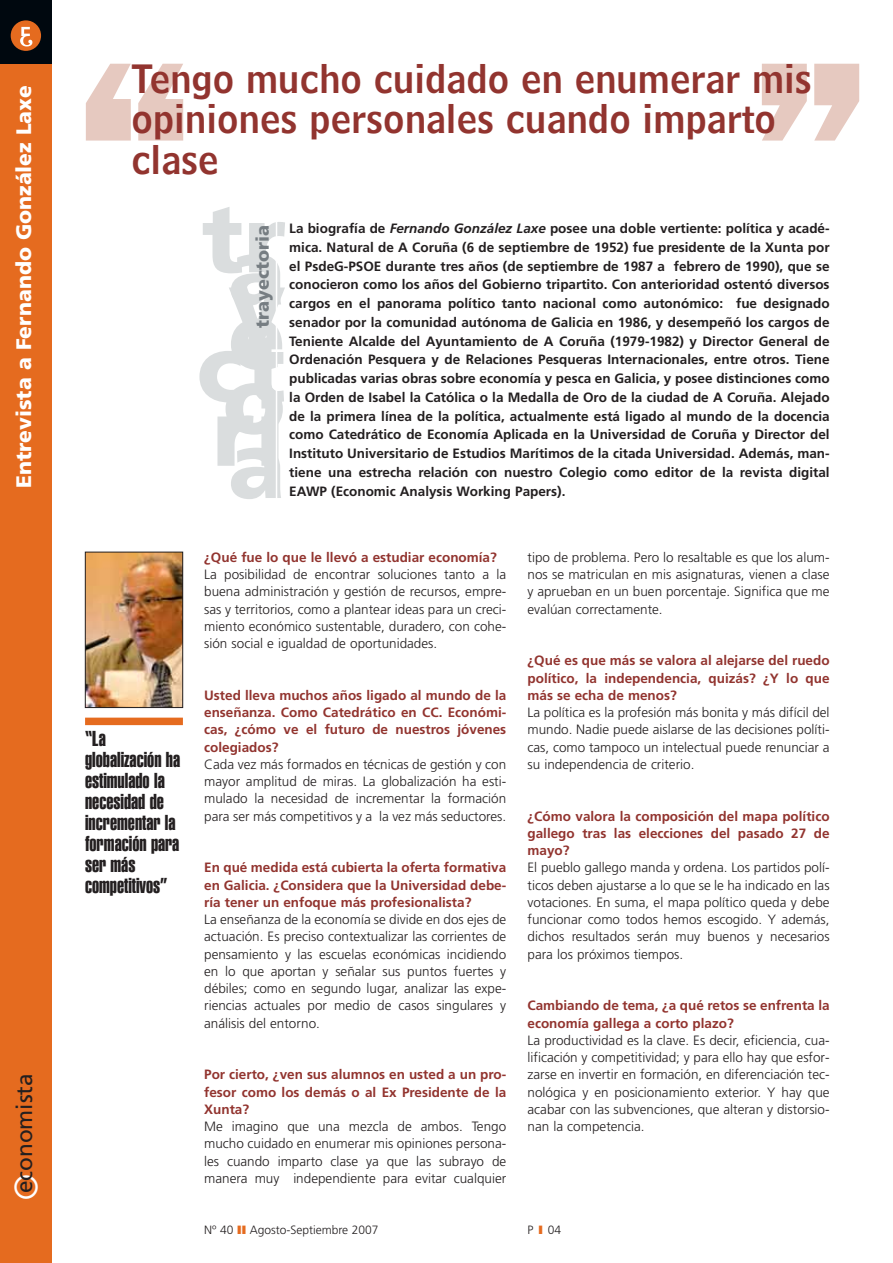
<style>
.page{position:relative;width:893px;height:1263px;background:#fff}
.page>*{position:absolute;margin:0;border:0;box-sizing:border-box;transform-origin:0 0}
.t1{font:800 259.5px "Franklin Gothic";color:#e6c9c0}
.t2{font:900 94.5px "Frutiger";color:#daddde}
.t3{font:38.55px/40.5px "Bell Centennial Name And Number";color:#92342f}
.t4{font:30px "Futura";color:#fff}
.t5{font:22.5px "Frutiger";color:#231f20}
.t6{font:21px/21px "Swiss 911 BT Extra Compressed";color:#231f20}
.t7{font:900 21px "Frutiger";color:#fff}
.t8{font:900 18px "Frutiger";color:#767d82}
.t9{font:300 13.5px/17.2px "Frutiger";color:#231f20;text-align:justify}
.t10{font:700 13.5px/18.8px "Frutiger";color:#231f20;text-align:justify}
.t11{font:700 13.5px/17.2px "Frutiger";color:#92342f;text-align:justify}
.t12{font:300 12px "Frutiger";color:#231f20}
.s1{font-style:italic}
.s2{font-weight:900;color:#e56b1f}
</style>
<div class="page">
<div style="left:0;top:0;width:51px;height:1263px;background:#e56b1f"></div>
<div style="left:0;top:0;width:51px;height:64px;background:#00080f"></div>
<div style="left:11px;top:20px;width:30px;height:31px;background:#e56b1f;border-radius:50%"></div>
<svg style="left:20px;top:27px;width:12px;height:19px"></svg>
<div style="left:85px;top:718px;width:98px;height:7px;background:#e56b1f"></div>
<img style="left:87px;top:554px;width:94px;height:152px">
<div style="left:85px;top:552px;width:98px;height:156px;border:1px solid #231f20"></div>
<h3 class="t7" style="left:15px;top:488px;width:404px;rotate:-90deg">Entrevista a Fernando González Laxe</h3>
<h3 class="t5" style="left:15px;top:1193px;width:121px;rotate:-90deg">economista</h3>
<h3 class="t4" style="left:13px;top:1200px;width:27px;rotate:-90deg">O</h3>
<h1 class="t1" style="left:67px;top:64px;width:136px">“</h1>
<h1 class="t1" style="left:742px;top:64px;width:136px">”</h1>
<h3 class="t3" style="left:131px;top:61px;width:682px">Tengo mucho cuidado en enumerar mis opiniones personales cuando imparto clase</h3>
<h2 class="t2" style="left:196px;top:330px;width:91px">t rayec tor ia</h2>
<p class="t10" style="left:289px;top:220px;width:542px">La biografía de <span class="s1">Fernando González Laxe</span> posee una doble vertiente: política y acadé&shy;mica. Natural de A Coruña (6 de septiembre de 1952) fue presidente de la Xunta por el PsdeG-PSOE durante tres años (de septiembre de 1987 a febrero de 1990), que se conocieron como los años del Gobierno tripartito. Con anterioridad ostentó diversos cargos en el panorama político tanto nacional como autonómico: fue designado senador por la comunidad autónoma de Galicia en 1986, y desempeñó los cargos de Teniente Alcalde del Ayuntamiento de A Coruña (1979-1982) y Director General de Ordenación Pesquera y de Relaciones Pesqueras Internacionales, entre otros. Tiene publicadas varias obras sobre economía y pesca en Galicia, y posee distinciones como la Orden de Isabel la Católica o la Medalla de Oro de la ciudad de A Coruña. Alejado de la primera línea de la política, actualmente está ligado al mundo de la docencia como Catedrático de Economía Aplicada en la Universidad de Coruña y Director del Instituto Universitario de Estudios Marítimos de la citada Universidad. Además, man&shy;tiene una estrecha relación con nuestro Colegio como editor de la revista digital EAWP (Economic Analysis Working Papers).</p>
<h3 class="t8" style="left:255px;top:328px;width:104px;rotate:-90deg">trayectoria</h3>
<h3 class="t6" style="left:85px;top:731px;width:97px">“La globalización ha estimulado la necesidad de incrementar la formación para ser más competitivos”</h3>
<p class="t11" style="left:204px;top:550px;width:294px">¿Qué fue lo que le llevó a estudiar economía?</p>
<p class="t9" style="left:204px;top:567px;width:303px">La posibilidad de encontrar soluciones tanto a la buena administración y gestión de recursos, empre&shy;sas y territorios, como a plantear ideas para un creci&shy;miento económico sustentable, duradero, con cohe&shy;sión social e igualdad de oportunidades.</p>
<p class="t11" style="left:204px;top:688px;width:303px">Usted lleva muchos años ligado al mundo de la enseñanza. Como Catedrático en CC. Económi&shy;cas, ¿cómo ve el futuro de nuestros jóvenes colegiados?</p>
<p class="t9" style="left:204px;top:757px;width:303px">Cada vez más formados en técnicas de gestión y con mayor amplitud de miras. La globalización ha esti&shy;mulado la necesidad de incrementar la formación para ser más competitivos y a la vez más seductores.</p>
<p class="t11" style="left:204px;top:860px;width:303px">En qué medida está cubierta la oferta formativa en Galicia. ¿Considera que la Universidad debe&shy;ría tener un enfoque más profesionalista?</p>
<p class="t9" style="left:204px;top:912px;width:303px">La enseñanza de la economía se divide en dos ejes de actuación. Es preciso contextualizar las corrientes de pensamiento y las escuelas económicas incidiendo en lo que aportan y señalar sus puntos fuertes y débiles; como en segundo lugar, analizar las expe&shy;riencias actuales por medio de casos singulares y análisis del entorno.</p>
<p class="t11" style="left:204px;top:1067px;width:303px">Por cierto, ¿ven sus alumnos en usted a un pro&shy;fesor como los demás o al Ex Presidente de la Xunta?</p>
<p class="t9" style="left:204px;top:1119px;width:303px">Me imagino que una mezcla de ambos. Tengo mucho cuidado en enumerar mis opiniones persona&shy;les cuando imparto clase ya que las subrayo de manera muy independiente para evitar cualquier</p>
<p class="t9" style="left:527px;top:550px;width:303px">tipo de problema. Pero lo resaltable es que los alum&shy;nos se matriculan en mis asignaturas, vienen a clase y aprueban en un buen porcentaje. Significa que me evalúan correctamente.</p>
<p class="t11" style="left:527px;top:653px;width:303px">¿Qué es que más se valora al alejarse del ruedo político, la independencia, quizás? ¿Y lo que más se echa de menos?</p>
<p class="t9" style="left:527px;top:705px;width:303px">La política es la profesión más bonita y más difícil del mundo. Nadie puede aislarse de las decisiones políti&shy;cas, como tampoco un intelectual puede renunciar a su independencia de criterio.</p>
<p class="t11" style="left:527px;top:808px;width:303px">¿Cómo valora la composición del mapa político gallego tras las elecciones del pasado 27 de mayo?</p>
<p class="t9" style="left:527px;top:860px;width:303px">El pueblo gallego manda y ordena. Los partidos polí&shy;ticos deben ajustarse a lo que se le ha indicado en las votaciones. En suma, el mapa político queda y debe funcionar como todos hemos escogido. Y además, dichos resultados serán muy buenos y necesarios para los próximos tiempos.</p>
<p class="t11" style="left:527px;top:998px;width:303px">Cambiando de tema, ¿a qué retos se enfrenta la economía gallega a corto plazo?</p>
<p class="t9" style="left:527px;top:1033px;width:303px">La productividad es la clave. Es decir, eficiencia, cua&shy;lificación y competitividad; y para ello hay que esfor&shy;zarse en invertir en formación, en diferenciación tec&shy;nológica y en posicionamiento exterior. Y hay que acabar con las subvenciones, que alteran y distorsio&shy;nan la competencia.</p>
<p class="t12" style="left:204px;top:1225px;width:176px">Nº 40 <span class="s2">II</span> Agosto-Septiembre 2007</p>
<p class="t12" style="left:527px;top:1225px;width:35px">P <span class="s2">I</span> 04</p>
</div>
